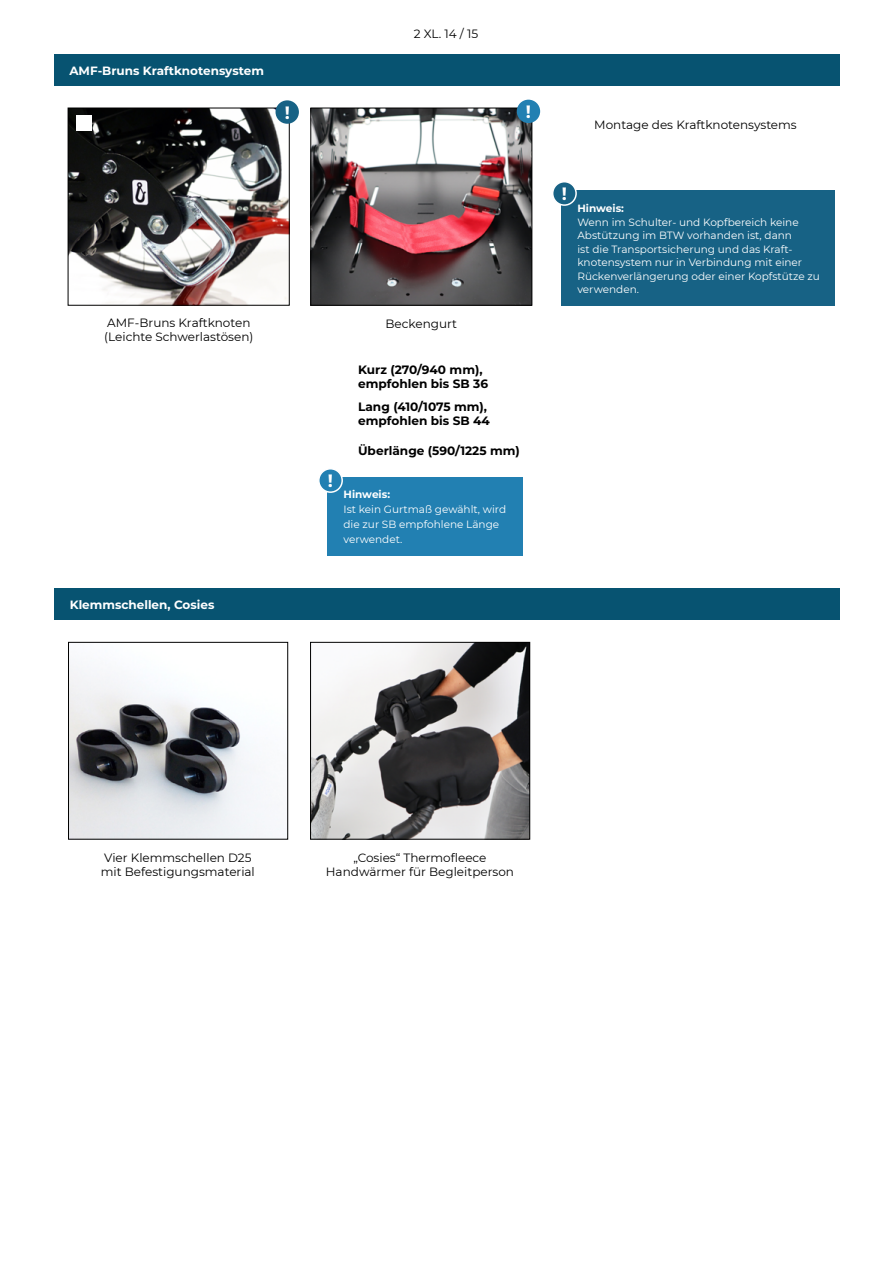
<style>
.page{position:relative;width:893px;height:1263px;background:#fff}
.page>*{position:absolute;margin:0;border:0;box-sizing:border-box;transform-origin:0 0}
.t1{font:700 17.85px "Montserrat";color:#fff}
.t2{font:700 12.15px/14.5px "Montserrat";color:#000}
.t3{font:12px/14.4px "Montserrat";color:#000}
.t4{font:700 12px "Montserrat";color:#fff}
.t5{font:10.5px/13.5px "Montserrat";color:#fff}
.t6{font:700 10.5px "Montserrat";color:#fff}
</style>
<div class="page">
<img style="left:70px;top:663px;width:214px;height:174px">
<div style="left:68px;top:642px;width:220px;height:197px;border:1px solid #000"></div>
<img style="left:312px;top:644px;width:216px;height:193px">
<div style="left:310px;top:642px;width:220px;height:197px;border:1px solid #000"></div>
<div style="left:54px;top:588px;width:786px;height:32px;background:#075371"></div>
<div style="left:54px;top:54px;width:785px;height:32px;background:#075371"></div>
<img style="left:312px;top:110px;width:218px;height:194px">
<div style="left:310px;top:108px;width:222px;height:198px;border:1px solid #000"></div>
<img style="left:70px;top:110px;width:218px;height:194px">
<div style="left:68px;top:108px;width:222px;height:198px;border:1px solid #000"></div>
<div style="left:76px;top:116px;width:16px;height:15px;background:#fff"></div>
<div style="left:561px;top:191px;width:273px;height:115px;background:#176285"></div>
<div style="left:553px;top:182px;width:23px;height:23px;background:#176285;border-radius:50%"></div>
<div style="left:552px;top:181px;width:25px;height:25px;border:2px solid #fff;border-radius:50%"></div>
<div style="left:276px;top:100px;width:23px;height:24px;background:#176285;border-radius:50%"></div>
<div style="left:327px;top:478px;width:196px;height:78px;background:#2280b2"></div>
<div style="left:319px;top:469px;width:23px;height:23px;background:#2280b2;border-radius:50%"></div>
<div style="left:318px;top:468px;width:25px;height:25px;border:2px solid #fff;border-radius:50%"></div>
<div style="left:517px;top:100px;width:23px;height:23px;background:#2280b2;border-radius:50%"></div>
<p class="t4" style="left:69px;top:62px;width:196px">AMF-Bruns Kraftknotensystem</p>
<h1 class="t1" style="left:285px;top:100px;width:7px">!</h1>
<p class="t3" style="left:414px;top:26px;width:66px">2 XL. 14 / 15</p>
<h1 class="t1" style="left:526px;top:99px;width:7px">!</h1>
<p class="t3" style="left:104px;top:315px;width:151px">AMF-Bruns Kraftknoten (Leichte Schwerlastösen)</p>
<p class="t3" style="left:386px;top:316px;width:73px">Beckengurt</p>
<p class="t4" style="left:70px;top:596px;width:146px">Klemmschellen, Cosies</p>
<h1 class="t1" style="left:328px;top:468px;width:7px">!</h1>
<p class="t2" style="left:358px;top:361px;width:131px">Kurz (270/940 mm), empfohlen bis SB 36</p>
<p class="t2" style="left:358px;top:399px;width:133px">Lang (410/1075 mm), empfohlen bis SB 44</p>
<p class="t2" style="left:358px;top:442px;width:163px">Überlänge (590/1225 mm)</p>
<p class="t6" style="left:344px;top:487px;width:48px">Hinweis:</p>
<p class="t5" style="left:344px;top:501px;width:164px;line-height:15px">Ist kein Gurtmaß gewählt, wird die zur SB empfohlene Länge verwendet.</p>
<p class="t3" style="left:594px;top:117px;width:204px">Montage des Kraftknotensystems</p>
<h1 class="t1" style="left:562px;top:181px;width:7px">!</h1>
<p class="t6" style="left:577px;top:201px;width:48px">Hinweis:</p>
<p class="t5" style="left:577px;top:215px;width:244px">Wenn im Schulter- und Kopfbereich keine Abstützung im BTW vorhanden ist, dann<br>ist die Transportsicherung und das Kraft&shy;knotensystem nur in Verbindung mit einer Rückenverlängerung oder einer Kopfstütze zu verwenden.</p>
<p class="t3" style="left:101px;top:850px;width:155px">Vier Klemmschellen D25 mit Befestigungsmaterial</p>
<p class="t3" style="left:326px;top:850px;width:190px;text-align:center">„Cosies“ Thermofleece<br>Handwärmer für Begleitperson</p>
</div>
